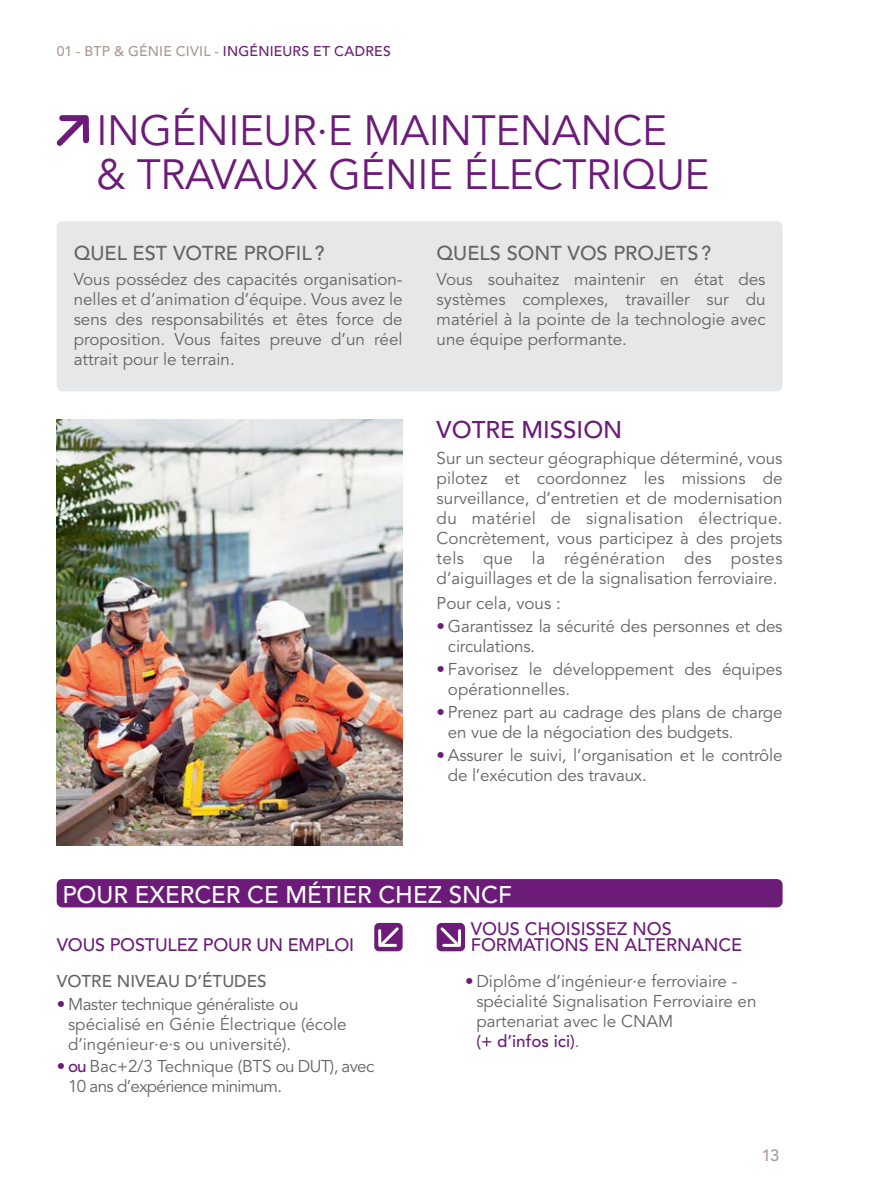
<style>
.page{position:relative;width:896px;height:1191px;background:#fff}
.page>*{position:absolute;margin:0;border:0;box-sizing:border-box;transform-origin:0 0}
.t1{font:42px/44px "Avenir LT Std";letter-spacing:-.01em;color:#6c1b78}
.t2{font:500 24px "Avenir LT Std";color:#fff}
.t3{font:500 24px "Avenir LT Std";color:#6c1b78}
.t4{font:500 20px "Avenir LT Std";color:#636466}
.t5{font:500 18px "Avenir LT Std";color:#6c1b78}
.t6{font:17px/20px "Avenir LT Std";color:#636466}
.t7{font:17px/20px "Avenir LT Std";letter-spacing:-.04em;color:#636466}
.t8{font:500 17px "Avenir LT Std";color:#636466}
.t9{font:500 16.4px "Avenir LT Std";color:#a79a95}
.t10{font:500 14px "Avenir LT Std";letter-spacing:.015em;color:#a79a95}
.s1{color:#6c1b78}
.s2{font-weight:500;color:#6c1b78}
</style>
<div class="page">
<svg style="left:56px;top:115px;width:33px;height:31px"></svg>
<div style="left:62px;top:115px;width:23px;height:6px;background:#6c1b78"></div>
<div style="left:57px;top:221px;width:725px;height:170px;background:#e6e7e8;border-radius:6px"></div>
<div style="left:57px;top:879px;width:725px;height:28px;background:#6c1b78;border-radius:6px"></div>
<div style="left:437px;top:923px;width:28px;height:28px;background:#6c1b78;border-radius:5px"></div>
<svg style="left:438px;top:924px;width:23px;height:23px"></svg>
<hr style="left:444px;top:944px;width:14px;height:3px;background:#fff">
<div style="left:374px;top:923px;width:29px;height:28px;background:#6c1b78;border-radius:5px"></div>
<svg style="left:378px;top:927px;width:21px;height:20px"></svg>
<hr style="left:381px;top:944px;width:14px;height:3px;background:#fff">
<img style="left:57px;top:420px;width:346px;height:425px">
<p class="t10" style="left:57px;top:45px;width:336px">01 - BTP &amp; GÉNIE CIVIL - <span class="s1">INGÉNIEURS ET CADRES</span></p>
<h1 class="t1" style="left:96px;top:112px;width:614px">INGÉNIEUR·E MAINTENANCE<br>&amp; TRAVAUX GÉNIE ÉLECTRIQUE</h1>
<p class="t4" style="left:74px;top:244px;width:252px">QUEL EST VOTRE PROFIL ?</p>
<p class="t6" style="left:74px;top:271px;width:330px;text-align:justify">Vous possédez des capacités organisation&shy;nelles et d’animation d’équipe. Vous avez le sens des responsabilités et êtes force de proposition. Vous faites preuve d’un réel attrait pour le terrain.</p>
<p class="t4" style="left:437px;top:244px;width:276px">QUELS SONT VOS PROJETS ?</p>
<p class="t6" style="left:437px;top:271px;width:330px;text-align:justify">Vous souhaitez maintenir en état des systèmes complexes, travailler sur du matériel à la pointe de la technologie avec une équipe performante.</p>
<h2 class="t3" style="left:437px;top:419px;width:187px">VOTRE MISSION</h2>
<p class="t6" style="left:437px;top:449px;width:347px;text-align:justify">Sur un secteur géographique déterminé, vous pilotez et coordonnez les missions de surveillance, d’entretien et de modernisation du matériel de signalisation électrique.<br>Concrètement, vous participez à des projets tels que la régénération des postes d’aiguillages et de la signalisation ferroviaire.</p>
<p class="t6" style="left:437px;top:594px;width:126px">Pour cela, vous :</p>
<p class="t6" style="left:448px;top:617px;width:336px;text-indent:-11px"><span class="s1">•</span> Garantissez la sécurité des personnes et des circulations.</p>
<p class="t6" style="left:448px;top:660px;width:336px;text-indent:-11px"><span class="s1">•</span> Favorisez le développement des équipes opérationnelles.</p>
<p class="t6" style="left:448px;top:703px;width:336px;text-indent:-11px"><span class="s1">•</span> Prenez part au cadrage des plans de charge en vue de la négociation des budgets.</p>
<p class="t6" style="left:448px;top:746px;width:336px;text-indent:-11px"><span class="s1">•</span> Assurer le suivi, l’organisation et le contrôle de l’exécution des travaux.</p>
<h2 class="t2" style="left:62px;top:884px;width:451px">POUR EXERCER CE MÉTIER CHEZ SNCF</h2>
<p class="t5" style="left:471px;top:921px;width:203px">VOUS CHOISISSEZ NOS</p>
<p class="t5" style="left:57px;top:937px;width:299px">VOUS POSTULEZ POUR UN EMPLOI</p>
<p class="t5" style="left:471px;top:937px;width:273px">FORMATIONS EN ALTERNANCE</p>
<p class="t8" style="left:57px;top:973px;width:212px">VOTRE NIVEAU D’ÉTUDES</p>
<p class="t6" style="left:68px;top:995px;width:280px;text-indent:-11px"><span class="s1">•</span> Master technique généraliste ou spécialisé en Génie Électrique (école d’ingénieur·e·s ou université).</p>
<p class="t7" style="left:68px;top:1057px;width:308px;text-indent:-11px"><span class="s1">•</span> <span class="s2">ou</span> Bac+2/3 Technique (BTS ou DUT), avec<br>10 ans d’expérience minimum.</p>
<p class="t6" style="left:476px;top:972px;width:282px;text-indent:-11px"><span class="s1">•</span> Diplôme d’ingénieur·e ferroviaire - spécialité Signalisation Ferroviaire en partenariat avec le CNAM<br><span class="s2">(+ d’infos ici)</span>.</p>
<p class="t9" style="left:762px;top:1148px;width:19px">13</p>
</div>
